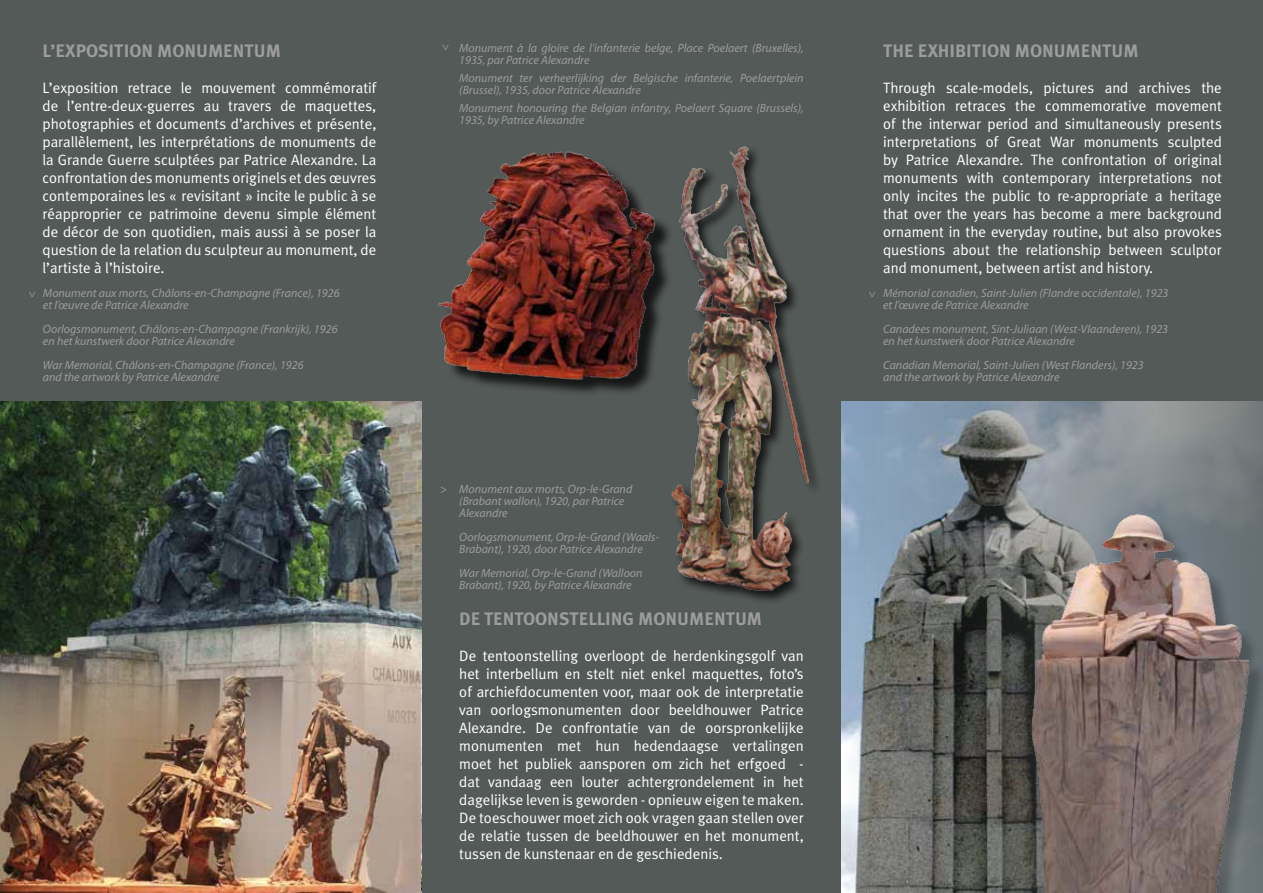
<style>
.page{position:relative;width:1263px;height:893px;background:#545a57}
.page>*{position:absolute;margin:0;border:0;box-sizing:border-box;transform-origin:0 0}
.t1{font:700 18px "Meta Plus";color:#9d9d9c}
.t2{font:15px/18px "Meta Plus";color:#fff;text-align:justify}
.t3{font:italic 12px/12px "Myriad Pro";color:#9d9d9c}
</style>
<div class="page">
<img style="left:438px;top:151px;width:221px;height:242px">
<img style="left:842px;top:401px;width:421px;height:492px">
<img style="left:923px;top:484px;width:340px;height:409px">
<img style="left:0;top:401px;width:421px;height:250px">
<img style="left:659px;top:146px;width:158px;height:455px">
<img style="left:0;top:651px;width:421px;height:242px">
<p class="t1" style="left:43px;top:40px;width:240px">L’EXPOSITION MONUMENTUM</p>
<p class="t2" style="left:43px;top:78px;width:335px">L’exposition retrace le mouvement commémoratif de l’entre-deux-guerres au travers de maquettes, photographies et documents d’archives et présente, parallèlement, les interprétations de monuments de la Grande Guerre sculptées par Patrice Alexandre. La confrontation des monuments originels et des œuvres contemporaines les « revisitant » incite le public à se réapproprier ce patrimoine devenu simple élément de décor de son quotidien, mais aussi à se poser la question de la relation du sculpteur au monument, de l’artiste à l’histoire.</p>
<p class="t3" style="left:438px;top:51px;width:9px;rotate:-90deg">&lt;</p>
<p class="t3" style="left:459px;top:42px;width:346px">Monument à la gloire de l’infanterie belge, Place Poelaert (Bruxelles),<br>1935, par Patrice Alexandre</p>
<p class="t3" style="left:459px;top:72px;width:346px">Monument ter verheerlijking der Belgische infanterie, Poelaertplein (Brussel), 1935, door Patrice Alexandre</p>
<p class="t3" style="left:459px;top:102px;width:346px">Monument honouring the Belgian infantry, Poelaert Square (Brussels),<br>1935, by Patrice Alexandre</p>
<p class="t1" style="left:883px;top:40px;width:257px">THE EXHIBITION MONUMENTUM</p>
<p class="t2" style="left:883px;top:78px;width:340px">Through scale-models, pictures and archives the exhibition retraces the commemorative movement of the interwar period and simultaneously presents interpretations of Great War monuments sculpted by Patrice Alexandre. The confrontation of original monuments with contemporary interpretations not only incites the public to re-appropriate a heritage that over the years has become a mere background ornament in the everyday routine, but also provokes questions about the relationship between sculptor and monument, between artist and history.</p>
<p class="t3" style="left:25px;top:298px;width:9px;rotate:-90deg">&lt;</p>
<p class="t3" style="left:883px;top:287px;width:287px">Mémorial canadien, Saint-Julien (Flandre occidentale), 1923 et l’œuvre de Patrice Alexandre</p>
<p class="t3" style="left:883px;top:323px;width:287px">Canadees monument, Sint-Juliaan (West-Vlaanderen), 1923 en het kunstwerk door Patrice Alexandre</p>
<p class="t3" style="left:883px;top:359px;width:262px">Canadian Memorial, Saint-Julien (West Flanders), 1923 and the artwork by Patrice Alexandre</p>
<p class="t3" style="left:43px;top:287px;width:298px">Monument aux morts, Châlons-en-Champagne (France), 1926 et l’œuvre de Patrice Alexandre</p>
<p class="t3" style="left:43px;top:323px;width:296px">Oorlogsmonument, Châlons-en-Champagne (Frankrijk), 1926 en het kunstwerk door Patrice Alexandre</p>
<p class="t3" style="left:43px;top:359px;width:262px">War Memorial, Châlons-en-Champagne (France), 1926 and the artwork by Patrice Alexandre</p>
<p class="t3" style="left:865px;top:298px;width:9px;rotate:-90deg">&lt;</p>
<p class="t3" style="left:440px;top:482px;width:9px">&gt;</p>
<p class="t3" style="left:459px;top:482px;width:175px">Monument aux morts, Orp-le-Grand (Brabant wallon), 1920, par Patrice<br>Alexandre</p>
<p class="t3" style="left:459px;top:530px;width:201px">Oorlogsmonument, Orp-le-Grand (Waals-<br>Brabant), 1920, door Patrice Alexandre</p>
<p class="t3" style="left:459px;top:566px;width:185px">War Memorial, Orp-le-Grand (Walloon<br>Brabant), 1920, by Patrice Alexandre</p>
<p class="t1" style="left:459px;top:608px;width:36px">DE TENT</p>
<p class="t1" style="left:523px;top:608px;width:35px">OONSTELL</p>
<p class="t1" style="left:605px;top:608px;width:158px">ING MONUMENTUM</p>
<p class="t2" style="left:459px;top:646px;width:346px">De tentoonstelling overloopt de herdenkingsgolf van het interbellum en stelt niet enkel maquettes, foto’s of archiefdocumenten voor, maar ook de interpretatie van oorlogsmonumenten door beeldhouwer Patrice Alexandre. De confrontatie van de oorspronkelijke monumenten met hun hedendaagse vertalingen moet het publiek aansporen om zich het erfgoed - dat vandaag een louter achtergrondelement in het dagelijkse leven is geworden - opnieuw eigen te maken.<br>De toeschouwer moet zich ook vragen gaan stellen over de relatie tussen de beeldhouwer en het monument, tussen de kunstenaar en de geschiedenis.</p>
</div>
